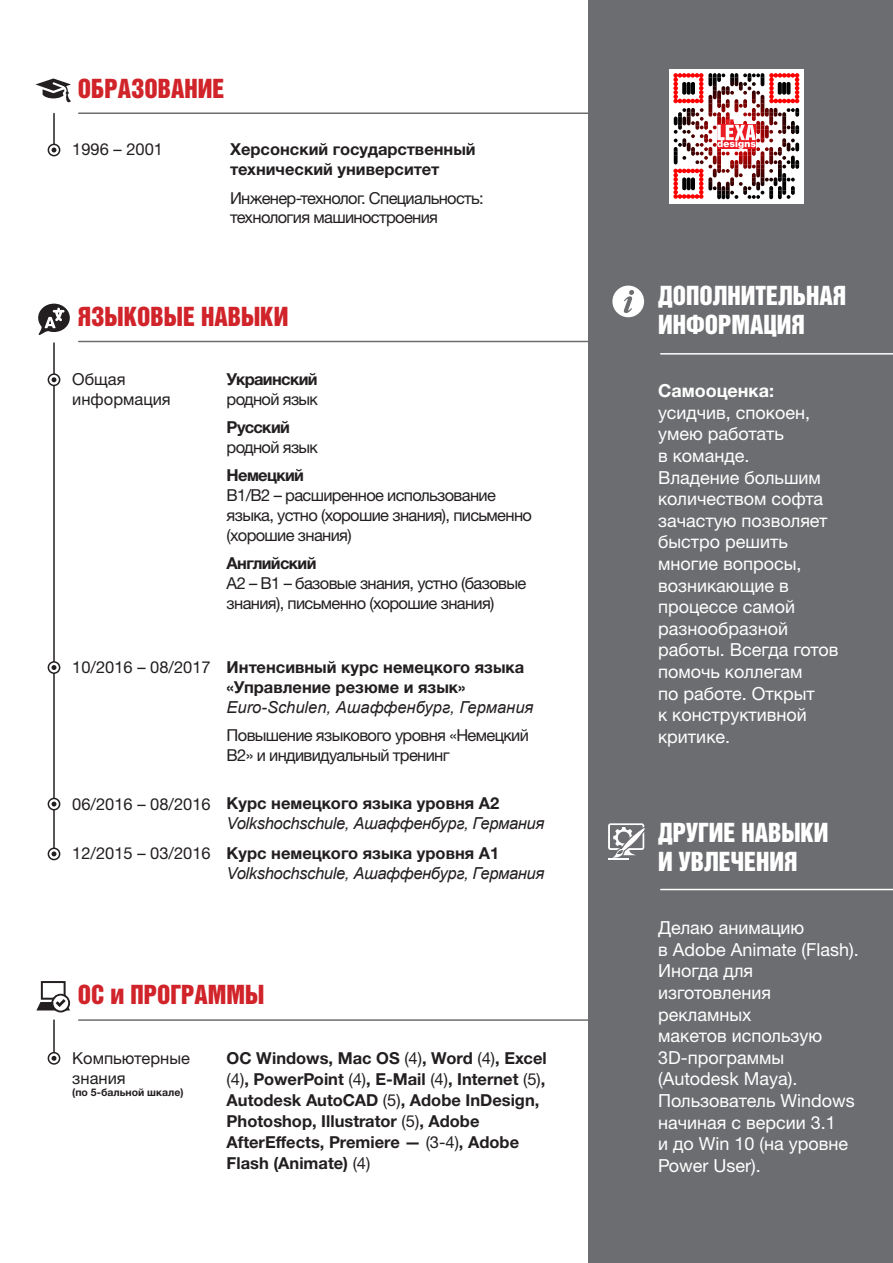
<style>
.page{position:relative;width:893px;height:1263px;background:#fff}
.page>*{position:absolute;margin:0;border:0;box-sizing:border-box;transform-origin:0 0}
.t1{font:24px/28.8px "Helvetica Inserat LT Std";color:#fff}
.t2{font:24px "Helvetica Inserat LT Std";color:#d1232a}
.t3{font:18px/21.6px "Helvetica Neue LTW1 G";color:#fff}
.t4{font:700 18px "Helvetica Neue LTW1 G";color:#fff}
.t5{font:700 16.5px/21px "Helvetica Neue LTW1 G";color:#231f20}
.t6{font:16.5px/19.8px "Helvetica Neue LTW1 G";letter-spacing:-.04em;color:#231f20}
.t7{font:16.5px/19.8px "Helvetica Neue LTW1 G";color:#231f20}
.t8{font:italic 16.5px "Arial";letter-spacing:-.02em;color:#231f20}
.t9{font:700 16.5px "Helvetica Neue LTW1 G";letter-spacing:-.04em;color:#231f20}
.t10{font:italic 16.5px "Arial";color:#231f20}
.t11{font:700 10.5px "Helvetica Neue LTW1 G";color:#231f20}
.s1{font-weight:400}
</style>
<div class="page">
<hr style="left:79px;top:341px;width:528px;height:1px;background:#6c6d70">
<hr style="left:79px;top:1019px;width:528px;height:2px;background:#6c6d70">
<div style="left:589px;top:0;width:304px;height:1263px;background:#6c6d70"></div>
<hr style="left:79px;top:112px;width:509px;height:2px;background:#6c6d70">
<hr style="left:53px;top:114px;width:2px;height:35px;background:#231f20">
<hr style="left:53px;top:343px;width:2px;height:510px;background:#231f20">
<hr style="left:53px;top:1020px;width:2px;height:37px;background:#231f20">
<svg style="left:48px;top:144px;width:12px;height:12px"></svg>
<div style="left:48px;top:144px;width:12px;height:12px;border:2px solid #231f20;border-radius:50%"></div>
<svg style="left:52px;top:148px;width:4px;height:4px"></svg>
<div style="left:48px;top:373px;width:12px;height:13px;border:2px solid #231f20;border-radius:50%"></div>
<svg style="left:52px;top:377px;width:4px;height:5px"></svg>
<div style="left:48px;top:661px;width:12px;height:13px;border:2px solid #231f20;border-radius:50%"></div>
<svg style="left:52px;top:665px;width:4px;height:5px"></svg>
<svg style="left:48px;top:798px;width:12px;height:12px"></svg>
<div style="left:48px;top:798px;width:12px;height:12px;border:2px solid #231f20;border-radius:50%"></div>
<svg style="left:52px;top:802px;width:4px;height:4px"></svg>
<svg style="left:48px;top:848px;width:12px;height:11px"></svg>
<div style="left:48px;top:847px;width:12px;height:13px;border:2px solid #231f20;border-radius:50%"></div>
<svg style="left:52px;top:851px;width:4px;height:5px"></svg>
<div style="left:48px;top:1052px;width:12px;height:13px;border:2px solid #231f20;border-radius:50%"></div>
<svg style="left:52px;top:1056px;width:4px;height:5px"></svg>
<div style="left:669px;top:69px;width:135px;height:134px;background:#fff"></div>
<svg style="left:673px;top:73px;width:126px;height:126px"></svg>
<svg style="left:673px;top:73px;width:30px;height:30px"></svg>
<svg style="left:769px;top:73px;width:30px;height:30px"></svg>
<svg style="left:673px;top:169px;width:30px;height:30px"></svg>
<svg style="left:682px;top:82px;width:4px;height:13px"></svg>
<hr style="left:691px;top:82px;width:4px;height:13px;background:#000;border-radius:2px">
<svg style="left:687px;top:82px;width:4px;height:13px"></svg>
<svg style="left:778px;top:82px;width:4px;height:13px"></svg>
<svg style="left:786px;top:82px;width:4px;height:13px"></svg>
<svg style="left:782px;top:82px;width:4px;height:13px"></svg>
<svg style="left:682px;top:177px;width:4px;height:13px"></svg>
<hr style="left:691px;top:177px;width:4px;height:13px;background:#000;border-radius:2px">
<svg style="left:687px;top:177px;width:4px;height:13px"></svg>
<svg style="left:717px;top:119px;width:39px;height:30px"></svg>
<svg style="left:35px;top:78px;width:36px;height:24px"></svg>
<svg style="left:38px;top:304px;width:32px;height:31px"></svg>
<svg style="left:36px;top:981px;width:34px;height:31px"></svg>
<hr style="left:661px;top:353px;width:232px;height:2px;background:#fff">
<hr style="left:661px;top:889px;width:232px;height:1px;background:#fff">
<svg style="left:612px;top:286px;width:32px;height:31px"></svg>
<svg style="left:608px;top:823px;width:37px;height:36px"></svg>
<h1 class="t2" style="left:78px;top:74px;width:148px">ОБРАЗОВАНИЕ</h1>
<p class="t7" style="left:72px;top:140px;width:92px">1996 – 2001</p>
<p class="t5" style="left:230px;top:140px;width:247px;line-height:19.8px">Херсонский государственный технический университет</p>
<p class="t6" style="left:230px;top:188px;width:255px">Инженер-технолог. Специальность: технология машиностроения</p>
<h1 class="t2" style="left:78px;top:302px;width:212px">ЯЗЫКОВЫЕ НАВЫКИ</h1>
<p class="t7" style="left:72px;top:369px;width:100px">Общая информация</p>
<p class="t9" style="left:227px;top:369px;width:92px">Украинский</p>
<p class="t6" style="left:227px;top:389px;width:93px">родной язык</p>
<p class="t9" style="left:227px;top:417px;width:65px">Русский</p>
<p class="t6" style="left:227px;top:437px;width:93px">родной язык</p>
<p class="t9" style="left:227px;top:465px;width:79px">Немецкий</p>
<p class="t6" style="left:227px;top:485px;width:307px">B1/B2 – расширенное использование языка, устно (хорошие знания), письменно (хорошие знания)</p>
<p class="t9" style="left:227px;top:553px;width:91px">Английский</p>
<p class="t6" style="left:227px;top:573px;width:301px">A2 – B1 – базовые знания, устно (базовые знания), письменно (хорошие знания)</p>
<p class="t7" style="left:72px;top:657px;width:140px">10/2016 – 08/2017</p>
<p class="t7" style="left:72px;top:794px;width:140px">06/2016 – 08/2016</p>
<p class="t7" style="left:72px;top:844px;width:140px">12/2015 – 03/2016</p>
<p class="t5" style="left:227px;top:657px;width:299px;line-height:19.8px">Интенсивный курс немецкого языка «Управление резюме и язык»</p>
<p class="t10" style="left:227px;top:696px;width:308px">Euro-Schulen, Ашаффенбург, Германия</p>
<p class="t6" style="left:227px;top:725px;width:304px">Повышение языкового уровня «Немецкий<br>B2» и индивидуальный тренинг</p>
<p class="t5" style="left:227px;top:793px;width:274px">Курс немецкого языка уровня А2</p>
<p class="t8" style="left:227px;top:813px;width:319px">Volkshochschule, Ашаффенбург, Германия</p>
<p class="t5" style="left:227px;top:843px;width:274px">Курс немецкого языка уровня А1</p>
<p class="t8" style="left:227px;top:863px;width:319px">Volkshochschule, Ашаффенбург, Германия</p>
<h1 class="t2" style="left:78px;top:981px;width:188px">ОС и ПРОГРАММЫ</h1>
<p class="t7" style="left:72px;top:1048px;width:119px">Компьютерные знания</p>
<p class="t11" style="left:72px;top:1086px;width:113px">(по 5-бальной шкале)</p>
<p class="t5" style="left:227px;top:1047px;width:322px">ОС Windows, Mac OS <span class="s1">(4)</span>, Word <span class="s1">(4)</span>, Excel <span class="s1">(4)</span>, PowerPoint <span class="s1">(4)</span>, E-Mail <span class="s1">(4)</span>, Internet <span class="s1">(5)</span>, Autodesk AutoCAD <span class="s1">(5)</span>, Adobe InDesign, Photoshop, Illustrator <span class="s1">(5)</span>, Adobe AfterEffects, Premiere — <span class="s1">(3-4)</span>, Adobe Flash (Animate) <span class="s1">(4)</span></p>
<h1 class="t1" style="left:658px;top:281px;width:189px">ДОПОЛНИТЕЛЬНАЯ<br>ИНФОРМАЦИЯ</h1>
<p class="t4" style="left:658px;top:380px;width:118px">Самооценка:</p>
<p class="t3" style="left:658px;top:401px;width:182px">усидчив, спокоен, умею работать<br>в команде.<br>Владение большим количеством софта зачастую позволяет быстро решить многие вопросы, возникающие в процессе самой разнообразной работы. Всегда готов помочь коллегам<br>по работе. Открыт<br>к конструктивной критике.</p>
<h1 class="t1" style="left:658px;top:819px;width:172px">ДРУГИЕ НАВЫКИ<br>И УВЛЕЧЕНИЯ</h1>
<p class="t3" style="left:658px;top:917px;width:202px">Делаю анимацию<br>в Adobe Animate (Flash).<br>Иногда для изготовления рекламных<br>макетов использую<br>3D-программы (Autodesk Maya).<br>Пользователь Windows начиная с версии 3.1<br>и до Win 10 (на уровне<br>Power User).</p>
</div>
